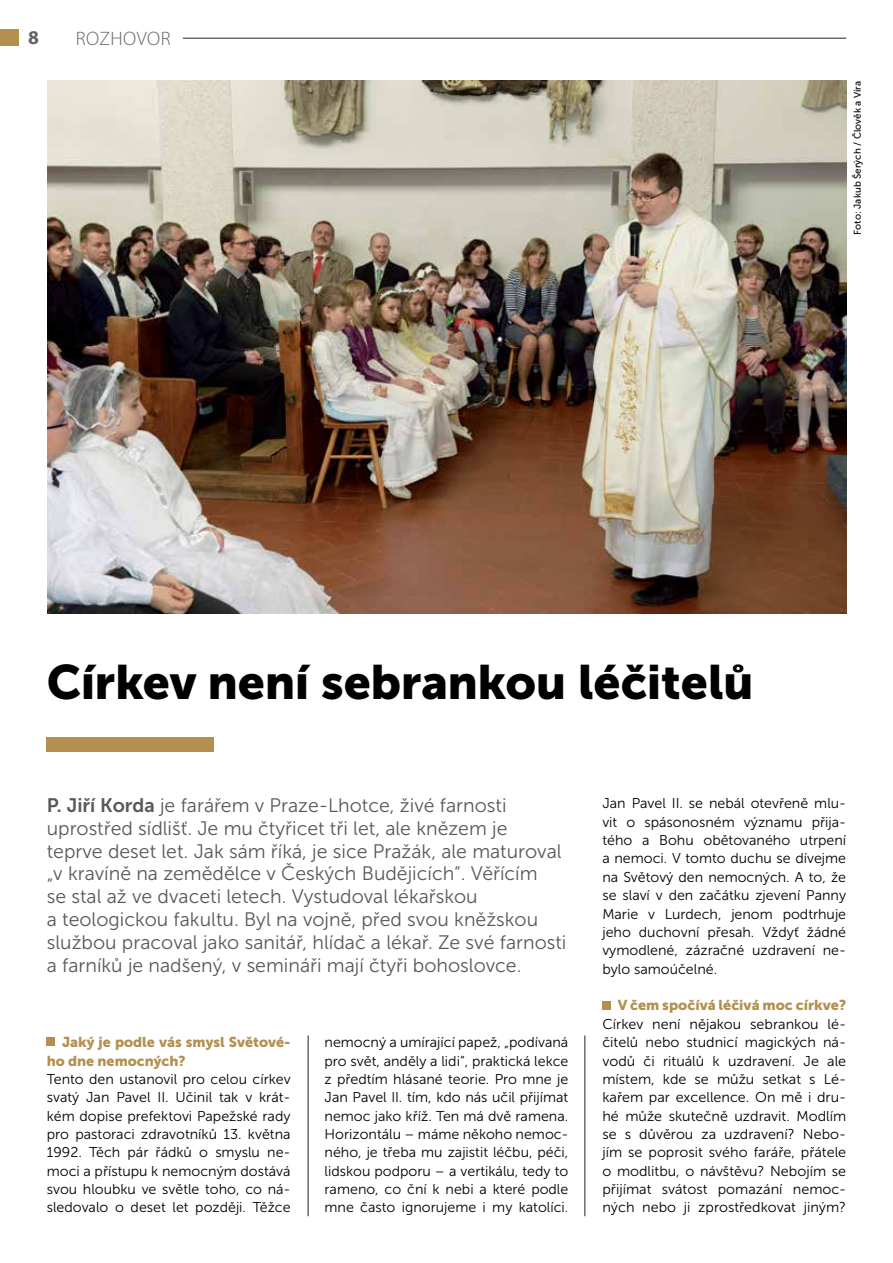
<style>
.page{position:relative;width:893px;height:1263px;background:#fff}
.page>*{position:absolute;margin:0;border:0;box-sizing:border-box;transform-origin:0 0}
.t1{font:48px "Museo Sans Cyrl 900";color:#000}
.t2{font:19.5px/23px "Museo Sans 300";color:#58595b}
.t3{font:300 19.5px "Myriad Pro";letter-spacing:.02em;color:#636466}
.t4{font:700 19.5px "Myriad Pro";color:#636466}
.t5{font:14.25px/18.3px "Museo Sans 300";color:#000;text-align:justify}
.t6{font:14.25px/18.3px "Museo Sans 900";color:#b3904e}
.t7{font:9.75px "Museo Sans 500";color:#000}
.s1{font-family:"Museo Sans 700"}
</style>
<div class="page">
<div style="left:0;top:29px;width:18px;height:17px;background:#b3904e"></div>
<div style="left:47px;top:738px;width:167px;height:14px;background:#b3904e"></div>
<hr style="left:584px;top:1035px;width:1px;height:181px;background:#000">
<hr style="left:308px;top:1035px;width:1px;height:181px;background:#000">
<hr style="left:183px;top:38px;width:663px;height:1px;background:#000">
<div style="left:47px;top:1037px;width:8px;height:9px;background:#b3904e"></div>
<div style="left:602px;top:1001px;width:9px;height:8px;background:#b3904e"></div>
<img style="left:48px;top:81px;width:798px;height:533px">
<h2 class="t4" style="left:28px;top:25px;width:12px">8</h2>
<h2 class="t3" style="left:76px;top:26px;width:96px">ROZHOVOR</h2>
<p class="t7" style="left:852px;top:235px;width:156px;rotate:-90deg">Foto: Jakub Šerých / Člověk a Víra</p>
<h1 class="t1" style="left:47px;top:655px;width:708px">Církev není sebrankou léčitelů</h1>
<p class="t2" style="left:47px;top:793px;width:521px"><span class="s1">P. Jiří Korda</span> je farářem v Praze-Lhotce, živé farnosti uprostřed sídlišť. Je mu čtyřicet tři let, ale knězem je teprve deset let. Jak sám říká, je sice Pražák, ale maturoval „v kravíně na zemědělce v Českých Budějicích“. Věřícím<br>se stal až ve dvaceti letech. Vystudoval lékařskou<br>a teologickou fakultu. Byl na vojně, před svou kněžskou službou pracoval jako sanitář, hlídač a lékař. Ze své farnosti a farníků je nadšený, v semináři mají čtyři bohoslovce.</p>
<p class="t6" style="left:47px;top:1033px;width:245px;text-indent:15px">Jaký je podle vás smysl Světové&shy;ho dne nemocných?</p>
<p class="t5" style="left:47px;top:1070px;width:245px">Tento den ustanovil pro celou církev svatý Jan Pavel II. Učinil tak v krát&shy;kém dopise prefektovi Papežské rady pro pastoraci zdravotníků 13. května 1992. Těch pár řádků o smyslu ne&shy;moci a přístupu k nemocným dostává svou hloubku ve světle toho, co ná&shy;sledovalo o deset let později. Těžce</p>
<p class="t5" style="left:325px;top:1033px;width:245px">nemocný a umírající papež, „podívaná pro svět, anděly a lidi“, praktická lekce z předtím hlásané teorie. Pro mne je Jan Pavel II. tím, kdo nás učil přijímat nemoc jako kříž. Ten má dvě ramena.<br>Horizontálu – máme někoho nemoc&shy;ného, je třeba mu zajistit léčbu, péči, lidskou podporu – a vertikálu, tedy to rameno, co ční k nebi a které podle mne často ignorujeme i my katolíci.</p>
<p class="t5" style="left:602px;top:794px;width:245px">Jan Pavel II. se nebál otevřeně mlu&shy;vit o spásonosném významu přija&shy;tého a Bohu obětovaného utrpení a nemoci. V tomto duchu se dívejme na Světový den nemocných. A to, že se slaví v den začátku zjevení Panny Marie v Lurdech, jenom podtrhuje jeho duchovní přesah. Vždyť žádné vymodlené, zázračné uzdravení ne&shy;bylo samoúčelné.</p>
<p class="t6" style="left:618px;top:996px;width:230px">V čem spočívá léčivá moc církve?</p>
<p class="t5" style="left:602px;top:1015px;width:245px">Církev není nějakou sebrankou lé&shy;čitelů nebo studnicí magických ná&shy;vodů či rituálů k uzdravení. Je ale místem, kde se můžu setkat s Lé&shy;kařem par excellence. On mě i dru&shy;hé může skutečně uzdravit. Modlím se s důvěrou za uzdravení? Nebo&shy;jím se poprosit svého faráře, přátele o modlitbu, o návštěvu? Nebojím se přijímat svátost pomazání nemoc&shy;ných nebo ji zprostředkovat jiným?</p>
</div>
